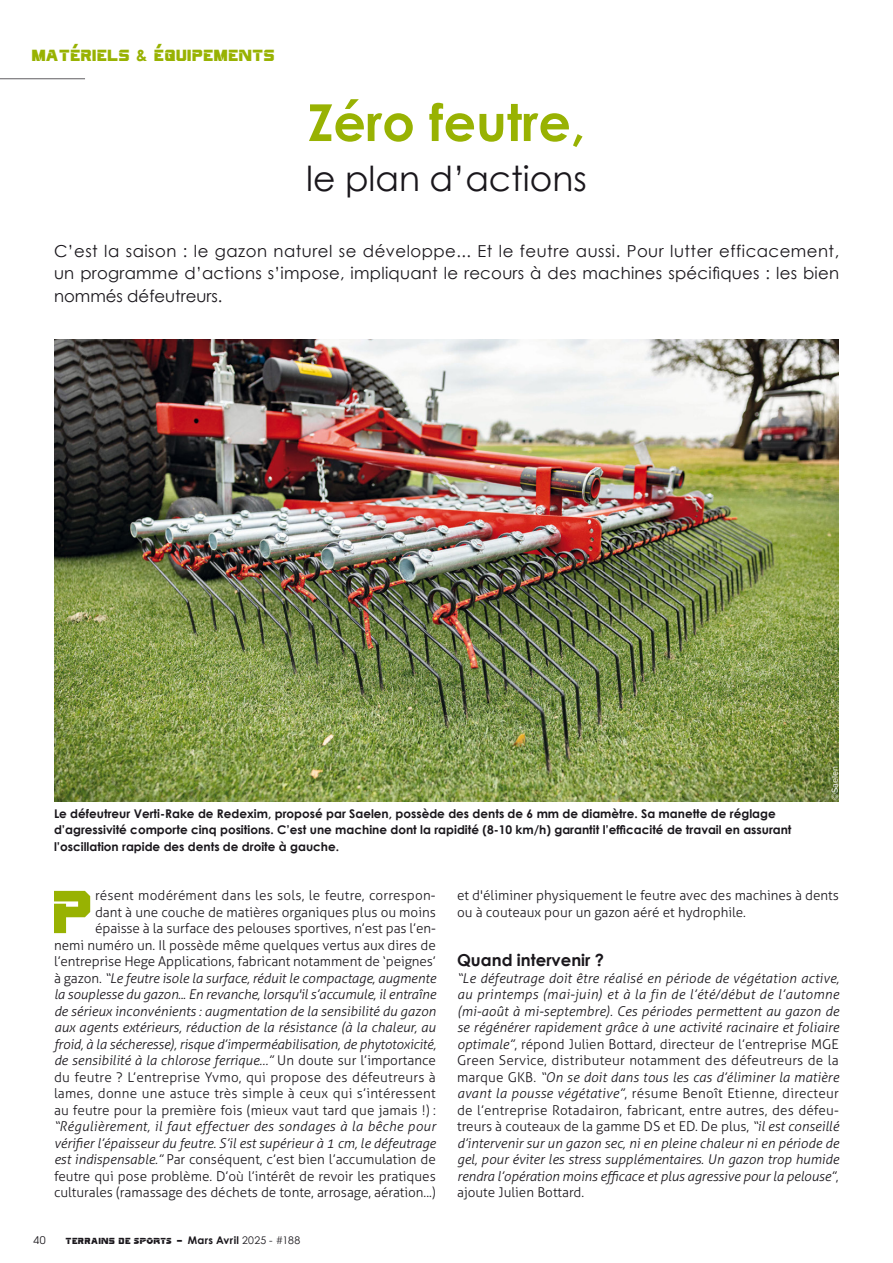
<style>
.page{position:relative;width:893px;height:1263px;background:#fff}
.page>*{position:absolute;margin:0;border:0;box-sizing:border-box;transform-origin:0 0}
.t1{font:61.8px "Cyberfall";color:#98b202}
.t2{font:700 51px "Century Gothic";color:#98b202}
.t3{font:34.5px "Century Gothic";color:#1a171c}
.t4{font:16.5px/22.5px "Century Gothic";letter-spacing:.015em;color:#1a171c;text-align:justify}
.t5{font:16.5px "Cyberfall";color:#98b202}
.t6{font:700 16.5px "Century Gothic";color:#1a171c}
.t7{font:300 13.5px/16.5px "Aller";color:#1a171c;text-align:right}
.t8{font:italic 300 13.5px/16.5px "Aller";letter-spacing:-.005em;color:#1a171c;text-align:justify}
.t9{font:700 12px/16.5px "Century Gothic";color:#1a171c}
.t10{font:9px "Cyberfall";letter-spacing:.03em;color:#1a171c}
.t11{font:9px "Proxima Nova";color:#fff}
.s1{font-family:"Century Gothic";font-weight:700}
.s2{font-style:italic}
.s3{font-family:"Te X Gyre Adventor";font-size:10.5px}
.s4{font-family:"Oasis";font-size:6.3px}
.s5{font-family:"Century Gothic";font-weight:700;font-size:10.5px}
.s6{font-family:"Century Gothic";font-size:10.5px}
.s7{font-style:normal}
</style>
<div class="page">
<hr style="left:0;top:78px;width:85px;height:1px;background:#1a171c">
<img style="left:54px;top:339px;width:785px;height:462px">
<p class="t5" style="left:31px;top:44px;width:245px">MATÉRIELS <span class="s1">&amp;</span> ÉQUIPEMENTS</p>
<h2 class="t2" style="left:308px;top:90px;width:279px">Zéro feutre,</h2>
<h3 class="t3" style="left:306px;top:157px;width:282px">le plan d’actions</h3>
<p class="t4" style="left:54px;top:239px;width:787px">C’est la saison : le gazon naturel se développe... Et le feutre aussi. Pour lutter efficacement, un programme d’actions s’impose, impliquant le recours à des machines spécifiques : les bien nommés défeutreurs.</p>
<p class="t9" style="left:54px;top:805px;width:739px">Le défeutreur Verti-Rake de Redexim, proposé par Saelen, possède des dents de 6 mm de diamètre. Sa manette de réglage d’agressivité comporte cinq positions. C’est une machine dont la rapidité (8-10 km/h) garantit l’efficacité de travail en assurant l’oscillation rapide des dents de droite à gauche.</p>
<p class="t11" style="left:828px;top:800px;width:36px;rotate:-90deg">©Saelen</p>
<p class="t7" style="left:54px;top:887px;width:384px">résent modérément dans les sols, le feutre, correspon-<br>dant à une couche de matières organiques plus ou moins épaisse à la surface des pelouses sportives, n’est pas l’en-<br>nemi numéro un. Il possède même quelques vertus aux dires de l’entreprise Hege Applications, fabricant notamment de ‘peignes’ à gazon. <span class="s2">“Le feutre isole la surface, réduit le compactage, augmente la souplesse du gazon... En revanche, lorsqu'il s’accumule, il entraîne de sérieux inconvénients : augmentation de la sensibilité du gazon aux agents extérieurs, réduction de la résistance (à la chaleur, au froid, à la sécheresse), risque d’imperméabilisation, de phytotoxicité, de sensibilité à la chlorose ferrique…”</span> Un doute sur l’importance du feutre ? L’entreprise Yvmo, qui propose des défeutreurs à lames, donne une astuce très simple à ceux qui s’intéressent au feutre pour la première fois (mieux vaut tard que jamais !) :</p>
<p class="t7" style="left:54px;top:1118px;width:383px;text-align:justify"><span class="s2">“Régulièrement, il faut effectuer des sondages à la bêche pour vérifier l’épaisseur du feutre. S’il est supérieur à 1 cm, le défeutrage est indispensable.”</span> Par conséquent, c’est bien l’accumulation de feutre qui pose problème. D’où l’intérêt de revoir les pratiques culturales (ramassage des déchets de tonte, arrosage, aération...)</p>
<h1 class="t1" style="left:51px;top:869px;width:44px">P</h1>
<p class="t10" style="left:34px;top:1235px;width:268px"><span class="s3">40</span> TERRAINS DE <span class="s4">SPORTS -</span> <span class="s5">Mars Avril</span> <span class="s6">2025 - #188</span></p>
<p class="t7" style="left:457px;top:887px;width:383px;text-align:left">et d'éliminer physiquement le feutre avec des machines à dents ou à couteaux pour un gazon aéré et hydrophile.</p>
<p class="t6" style="left:457px;top:950px;width:149px">Quand intervenir ?</p>
<p class="t8" style="left:457px;top:969px;width:384px">“Le défeutrage doit être réalisé en période de végétation active, au printemps (mai-juin) et à la fin de l’été/début de l’automne (mi-août à mi-septembre). Ces périodes permettent au gazon de se régénérer rapidement grâce à une activité racinaire et foliaire optimale”<span class="s7">, répond Julien Bottard, directeur de l’entreprise MGE Green Service, distributeur notamment des défeutreurs de la marque GKB.</span> “On se doit dans tous les cas d’éliminer la matière avant la pousse végétative”<span class="s7">, résume Benoît Etienne, directeur de l’entreprise Rotadairon, fabricant, entre autres, des défeu&shy;treurs à couteaux de la gamme DS et ED. De plus,</span> “il est conseillé d’intervenir sur un gazon sec, ni en pleine chaleur ni en période de gel, pour éviter les stress supplémentaires. Un gazon trop humide rendra l’opération moins efficace et plus agressive pour la pelouse”<span class="s7">, ajoute Julien Bottard.</span></p>
</div>
